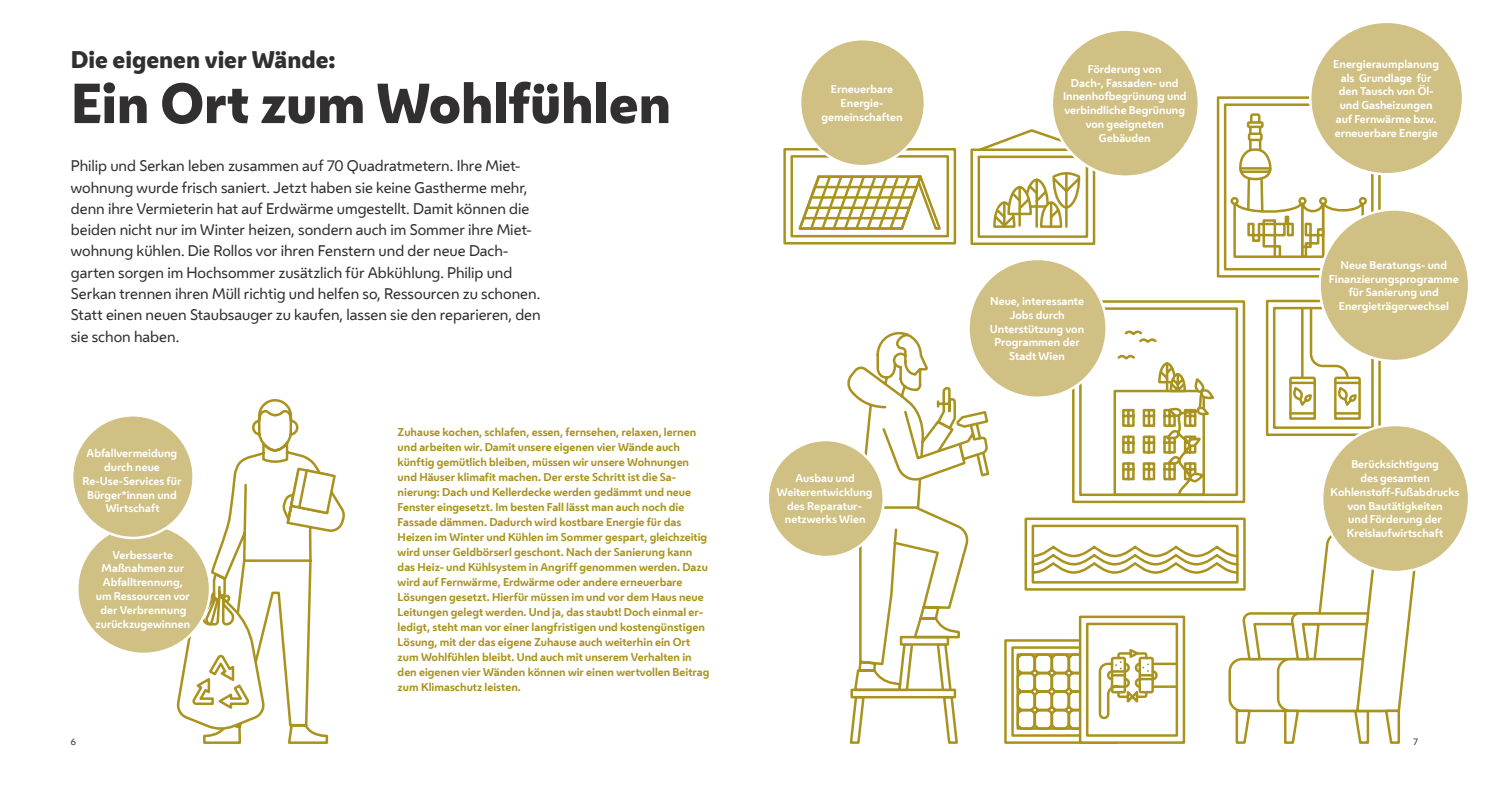
<style>
.page{position:relative;width:1489px;height:798px;background:#fff}
.page>*{position:absolute;margin:0;border:0;box-sizing:border-box;transform-origin:0 0}
.t1{font:800 52.5px "Wiener Melange";letter-spacing:-.005em;color:#312f30}
.t2{font:800 22.5px "Wiener Melange";letter-spacing:-.005em;color:#312f30}
.t3{font:14.38px/21.2px "Wiener Melange";letter-spacing:-.005em;color:#312f30}
.t4{font:700 10.62px/15px "Wiener Melange";color:#a9931e}
.t5{font:700 10.62px/13.8px "Wiener Melange";color:#fff;text-align:center}
.t6{font:8.75px "Wiener Melange";color:#312f30}
</style>
<div class="page">
<svg style="left:203px;top:399px;width:142px;height:345px"></svg>
<svg style="left:176px;top:465px;width:161px;height:267px"></svg>
<div style="left:1216px;top:96px;width:164px;height:181px;background:#fff;border:2px solid #a9931e"></div>
<div style="left:1223px;top:103px;width:150px;height:167px;background:#fff;border:2px solid #a9931e"></div>
<div style="left:1265px;top:299px;width:115px;height:137px;background:#fff;border:2px solid #a9931e"></div>
<div style="left:1272px;top:307px;width:101px;height:122px;background:#fff;border:2px solid #a9931e"></div>
<svg style="left:1024px;top:517px;width:221px;height:13px"></svg>
<svg style="left:1031px;top:524px;width:207px;height:6px"></svg>
<div style="left:970px;top:148px;width:125px;height:97px;background:#fff;border:2px solid #a9931e"></div>
<div style="left:783px;top:148px;width:173px;height:96px;background:#fff;border:2px solid #a9931e"></div>
<div style="left:790px;top:155px;width:159px;height:82px;background:#fff;border:2px solid #a9931e"></div>
<svg style="left:1250px;top:113px;width:11px;height:8px"></svg>
<div style="left:1246px;top:121px;width:17px;height:7px;border:2px solid #a9931e"></div>
<div style="left:1358px;top:197px;width:8px;height:8px;border:2px solid #a9931e;border-radius:50%"></div>
<svg style="left:1349px;top:196px;width:16px;height:20px"></svg>
<div style="left:1004px;top:639px;width:113px;height:104px;background:#fff;border:2px solid #a9931e"></div>
<div style="left:1011px;top:646px;width:99px;height:90px;background:#fff;border:2px solid #a9931e"></div>
<svg style="left:798px;top:175px;width:143px;height:55px"></svg>
<svg style="left:1289px;top:380px;width:27px;height:40px"></svg>
<svg style="left:1334px;top:376px;width:27px;height:44px"></svg>
<svg style="left:976px;top:128px;width:373px;height:252px"></svg>
<div style="left:1071px;top:300px;width:174px;height:203px;border:2px solid #a9931e"></div>
<div style="left:1079px;top:307px;width:158px;height:189px;border:2px solid #a9931e"></div>
<svg style="left:1158px;top:328px;width:58px;height:169px"></svg>
<svg style="left:1097px;top:169px;width:61px;height:361px"></svg>
<svg style="left:1015px;top:530px;width:401px;height:214px"></svg>
<svg style="left:847px;top:331px;width:143px;height:413px"></svg>
<div style="left:800px;top:39px;width:124px;height:127px;background:#d0c083;border-radius:50%"></div>
<div style="left:1051px;top:30px;width:147px;height:147px;background:#d0c083;border-radius:50%"></div>
<div style="left:1321px;top:425px;width:147px;height:147px;background:#d0c083;border-radius:50%"></div>
<div style="left:77px;top:524px;width:133px;height:129px;background:#d0c083;border-radius:50%"></div>
<div style="left:72px;top:415px;width:121px;height:122px;background:#d0c083;border-radius:50%"></div>
<div style="left:71px;top:414px;width:124px;height:125px;border:2px solid #fff;border-radius:50%"></div>
<div style="left:1319px;top:209px;width:149px;height:152px;background:#d0c083;border-radius:50%"></div>
<div style="left:767px;top:440px;width:116px;height:117px;background:#d0c083;border-radius:50%"></div>
<div style="left:766px;top:438px;width:118px;height:120px;border:2px solid #fff;border-radius:50%"></div>
<div style="left:1310px;top:22px;width:152px;height:152px;background:#d0c083;border-radius:50%"></div>
<div style="left:968px;top:259px;width:138px;height:138px;background:#d0c083;border-radius:50%"></div>
<h2 class="t2" style="left:71px;top:44px;width:266px">Die eigenen vier Wände:</h2>
<h1 class="t1" style="left:71px;top:67px;width:602px">Ein Ort zum Wohlfühlen</h1>
<p class="t3" style="left:71px;top:155px;width:471px">Philip und Serkan leben zusammen auf 70 Quadratmetern. Ihre Miet&shy;wohnung wurde frisch saniert. Jetzt haben sie keine Gastherme mehr, denn ihre Vermieterin hat auf Erdwärme umgestellt. Damit können die beiden nicht nur im Winter heizen, sondern auch im Sommer ihre Miet&shy;wohnung kühlen. Die Rollos vor ihren Fenstern und der neue Dach&shy;garten sorgen im Hochsommer zusätzlich für Abkühlung. Philip und Serkan trennen ihren Müll richtig und helfen so, Ressourcen zu schonen.<br>Statt einen neuen Staubsauger zu kaufen, lassen sie den reparieren, den sie schon haben.</p>
<p class="t5" style="left:83px;top:445px;width:100px">Abfallvermeidung durch neue<br>Re-Use-Services für<br>Bürger*innen und<br>Wirtschaft</p>
<p class="t5" style="left:96px;top:547px;width:96px">Verbesserte<br>Maßnahmen zur<br>Abfalltrennung, um Ressourcen vor der Verbrennung zurückzugewinnen</p>
<p class="t4" style="left:397px;top:423px;width:313px">Zuhause kochen, schlafen, essen, fernsehen, relaxen, lernen und arbeiten wir. Damit unsere eigenen vier Wände auch künftig gemütlich bleiben, müssen wir unsere Wohnungen und Häuser klimafit machen. Der erste Schritt ist die Sa&shy;nierung: Dach und Kellerdecke werden gedämmt und neue Fenster eingesetzt. Im besten Fall lässt man auch noch die Fassade dämmen. Dadurch wird kostbare Energie für das Heizen im Winter und Kühlen im Sommer gespart, gleichzeitig wird unser Geldbörserl geschont. Nach der Sanierung kann das Heiz- und Kühlsystem in Angriff genommen werden. Dazu wird auf Fernwärme, Erdwärme oder andere erneuerbare Lösungen gesetzt. Hierfür müssen im und vor dem Haus neue Leitungen gelegt werden. Und ja, das staubt! Doch einmal er&shy;ledigt, steht man vor einer langfristigen und kostengünstigen Lösung, mit der das eigene Zuhause auch weiterhin ein Ort zum Wohlfühlen bleibt. Und auch mit unserem Verhalten in den eigenen vier Wänden können wir einen wertvollen Beitrag zum Klimaschutz leisten.</p>
<p class="t5" style="left:821px;top:81px;width:83px">Erneuerbare<br>Energie&shy;gemeinschaften</p>
<p class="t5" style="left:776px;top:470px;width:97px">Ausbau und<br>Weiterentwicklung des Reparatur&shy;netzwerks Wien</p>
<p class="t5" style="left:1062px;top:61px;width:125px">Förderung von<br>Dach-, Fassaden- und<br>Innenhofbegrünung und verbindliche Begrünung von geeigneten<br>Gebäuden</p>
<p class="t5" style="left:989px;top:293px;width:96px">Neue, interessante<br>Jobs durch<br>Unterstützung von<br>Programmen der<br>Stadt Wien</p>
<p class="t5" style="left:1333px;top:56px;width:107px">Energieraumplanung als Grundlage für den Tausch von Öl&shy;und Gasheizungen auf Fernwärme bzw. erneuerbare Energie</p>
<p class="t5" style="left:1328px;top:257px;width:131px">Neue Beratungs- und<br>Finanzierungsprogramme für Sanierung und<br>Energieträgerwechsel</p>
<p class="t5" style="left:1330px;top:456px;width:130px">Berücksichtigung<br>des gesamten<br>Kohlenstoff-Fußabdrucks von Bautätigkeiten<br>und Förderung der<br>Kreislaufwirtschaft</p>
<p class="t6" style="left:71px;top:734px;width:7px">6</p>
<p class="t6" style="left:1412px;top:734px;width:6px">7</p>
</div>
